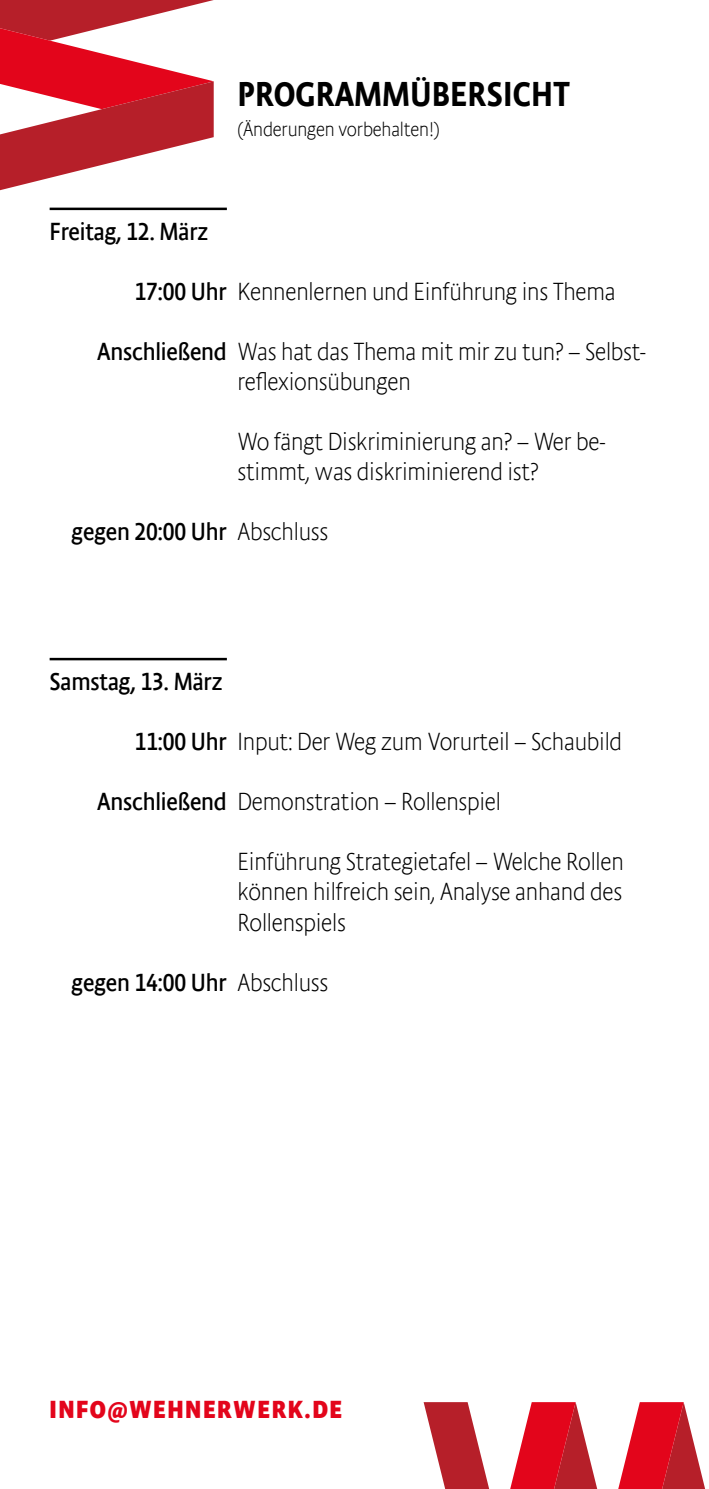
<style>
.page{position:relative;width:709px;height:1489px;background:#fff}
.page>*{position:absolute;margin:0;border:0;box-sizing:border-box;transform-origin:0 0}
.t1{font:500 35px "Absara Sans Headline Offc";color:#000}
.t2{font:100 25px/30px "Absara Sans Headline Offc";letter-spacing:-.01em;color:#000;text-align:justify}
.t3{font:25px "Absara Sans Headline Offc";letter-spacing:-.01em;color:#000}
.t4{font:700 25px "Absara Sans Headline Offc";letter-spacing:.06em;color:#e3051b}
.t5{font:100 20px "Absara Sans Headline Offc";letter-spacing:-.01em;color:#000}
.s1{font-weight:400}
.s2{font-weight:100}
</style>
<div class="page">
<svg style="left:618px;top:1402px;width:87px;height:86px"></svg>
<svg style="left:510px;top:1402px;width:87px;height:86px"></svg>
<svg style="left:423px;top:1402px;width:66px;height:86px"></svg>
<svg style="left:0;top:0;width:214px;height:190px"></svg>
<hr style="left:50px;top:208px;width:177px;height:2px;background:#000">
<hr style="left:50px;top:658px;width:177px;height:2px;background:#000">
<h1 class="t1" style="left:237px;top:73px;width:334px">PROGRAMMÜBERSICHT</h1>
<p class="t5" style="left:237px;top:117px;width:204px">(Änderungen vorbehalten!)</p>
<p class="t3" style="left:50px;top:216px;width:160px">Freitag, 12. März</p>
<p class="t2" style="left:134px;top:276px;width:482px"><span class="s1">17:00 Uhr</span> Kennenlernen und Einführung ins Thema</p>
<p class="t2" style="left:97px;top:336px;width:550px"><span class="s1">Anschließend</span> Was hat das Thema mit mir zu tun? – Selbst-</p>
<p class="t2" style="left:237px;top:366px;width:175px">reflexionsübungen</p>
<p class="t2" style="left:237px;top:426px;width:370px">Wo fängt Diskriminierung an? – Wer be&shy;stimmt, was diskriminierend ist?</p>
<p class="t3" style="left:72px;top:516px;width:258px">gegen 20:00 Uhr <span class="s2">Abschluss</span></p>
<p class="t3" style="left:50px;top:666px;width:175px">Samstag, 13. März</p>
<p class="t2" style="left:134px;top:726px;width:489px"><span class="s1">11:00 Uhr</span> Input: Der Weg zum Vorurteil – Schaubild</p>
<p class="t2" style="left:97px;top:786px;width:405px"><span class="s1">Anschließend</span> Demonstration – Rollenspiel</p>
<p class="t2" style="left:237px;top:846px;width:388px">Einführung Strategietafel – Welche Rollen können hilfreich sein, Analyse anhand des Rollenspiels</p>
<p class="t3" style="left:72px;top:966px;width:258px">gegen 14:00 Uhr <span class="s2">Abschluss</span></p>
<p class="t4" style="left:50px;top:1394px;width:294px">INFO@WEHNERWERK.DE</p>
</div>
